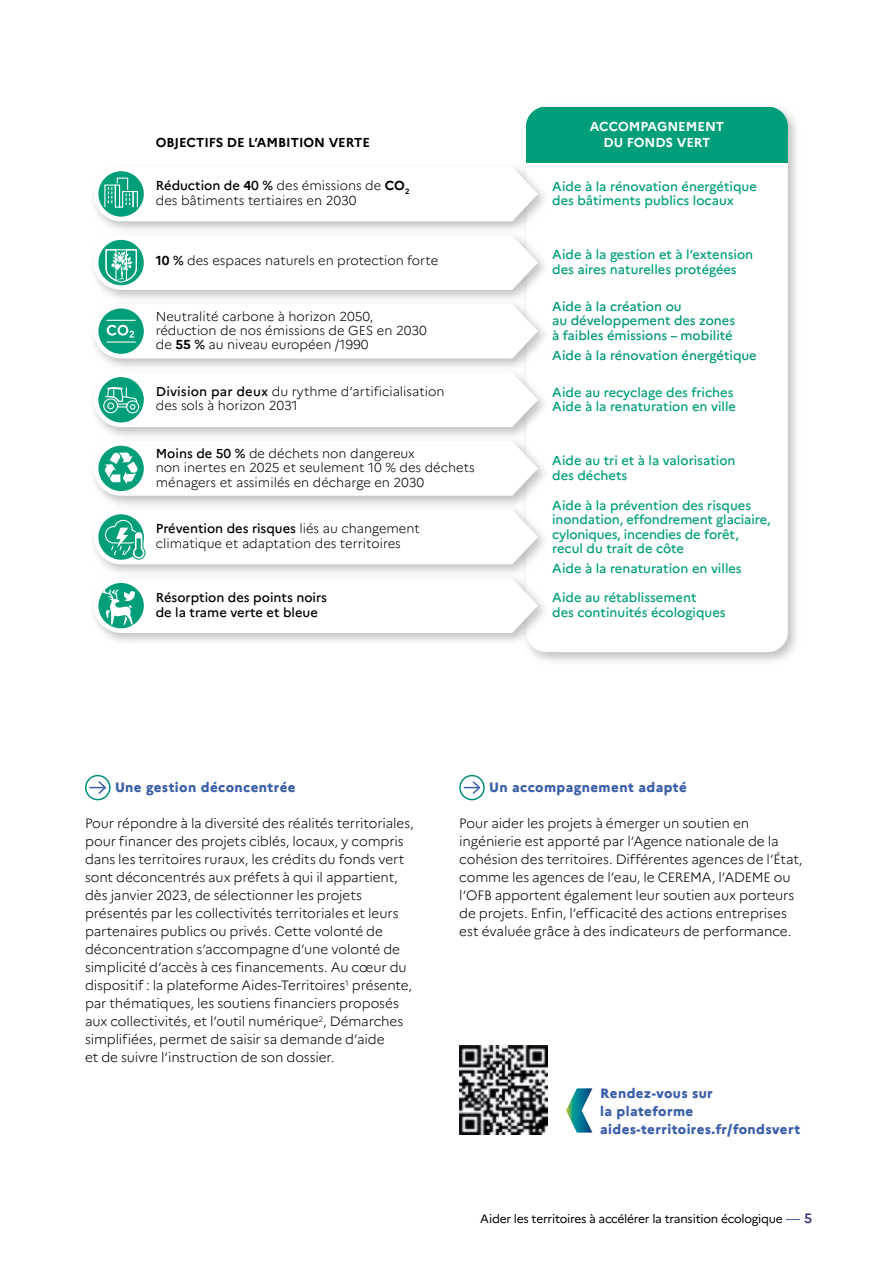
<style>
.page{position:relative;width:893px;height:1263px;background:#fff}
.page>*{position:absolute;margin:0;border:0;box-sizing:border-box;transform-origin:0 0}
.t1{font:300 13.5px/18px "Marianne";letter-spacing:-.01em;color:#000}
.t2{font:800 13.5px/18px "Marianne";letter-spacing:.03em;color:#3b5fa9}
.t3{font:300 12.9px/14.4px "Marianne";color:#000}
.t4{font:500 12.9px/14.4px "Marianne";color:#009f79}
.t5{font:500 12.9px/14.4px "Marianne";color:#009879}
.t6{font:500 12.9px/14.4px "Marianne";color:#000}
.t7{font:700 12.9px "Marianne";color:#000}
.t8{font:700 12.9px/15.8px "Marianne";color:#fff;text-align:center}
.t9{font:12px "Marianne";letter-spacing:-.02em;color:#000}
.s1{font-weight:500}
.s2{font-weight:700}
.s3{font-size:13.5px;color:#3b5fa9}
.s4{font-weight:500;font-size:13.5px;color:#292574}
</style>
<div class="page">
<svg style="left:90px;top:780px;width:17px;height:15px"></svg>
<div style="left:85px;top:775px;width:26px;height:25px;border:2px solid #008d7e;border-radius:50%"></div>
<svg style="left:464px;top:780px;width:18px;height:15px"></svg>
<div style="left:459px;top:775px;width:26px;height:25px;border:2px solid #008d7e;border-radius:50%"></div>
<div style="left:526px;top:107px;width:262px;height:56px;background:#009f79"></div>
<svg style="left:94px;top:307px;width:444px;height:51px"></svg>
<svg style="left:94px;top:235px;width:444px;height:55px"></svg>
<svg style="left:94px;top:441px;width:444px;height:55px"></svg>
<svg style="left:94px;top:372px;width:444px;height:55px"></svg>
<svg style="left:94px;top:167px;width:444px;height:54px"></svg>
<svg style="left:94px;top:578px;width:444px;height:55px"></svg>
<svg style="left:94px;top:510px;width:444px;height:54px"></svg>
<img style="left:459px;top:1046px;width:89px;height:88px">
<svg style="left:566px;top:1088px;width:26px;height:44px"></svg>
<p class="t7" style="left:156px;top:134px;width:216px">OBJECTIFS DE L’AMBITION VERTE</p>
<p class="t3" style="left:156px;top:178px;width:255px"><span class="s1">Réduction de</span> <span class="s2">4</span><span class="s1">0 %</span> des émissions de <span class="s2">CO</span><sub>2 </sub>des bâtiments tertiaires en 2030</p>
<p class="t3" style="left:156px;top:253px;width:284px"><span class="s2">10</span> <span class="s1">%</span> des espaces naturels en protection forte</p>
<p class="t3" style="left:156px;top:309px;width:272px">Neutralité carbone à horizon 2050, réduction de nos émissions de GES en 2030 de <span class="s2">55</span> <span class="s1">%</span> au niveau européen /1990</p>
<p class="t6" style="left:156px;top:383px;width:113px;rotate:1deg">D ivision par deux</p>
<p class="t3" style="left:156px;top:384px;width:290px;text-indent:116px">du rythme d’artificialisation des sols à horizon 2031</p>
<p class="t3" style="left:156px;top:446px;width:320px"><span class="s1">Moins de 50 %</span> de déchets non dangereux<br>non inertes en 2025 et seulement 10 % des déchets ménagers et assimilés en décharge en 2030</p>
<p class="t3" style="left:156px;top:521px;width:266px"><span class="s1">Prévention des risques</span> liés au changement climatique et adaptation des territoires</p>
<p class="t6" style="left:156px;top:591px;width:173px">Résorption des points noirs de la trame verte et bleue</p>
<p class="t8" style="left:590px;top:118px;width:136px">ACCOMPAGNEMENT<br>DU FONDS VERT</p>
<p class="t4" style="left:552px;top:179px;width:206px">Aide à la rénovation énergétique des bâtiments publics locaux</p>
<p class="t4" style="left:552px;top:247px;width:203px">Aide à la gestion et à l’extension des aires naturelles protégées</p>
<p class="t5" style="left:552px;top:299px;width:184px">Aide à la création ou<br>au développement des zones à faibles émissions – mobilité</p>
<p class="t5" style="left:552px;top:348px;width:206px">Aide à la rénovation énergétique</p>
<p class="t4" style="left:552px;top:385px;width:185px">Aide au recyclage des friches<br>Aide à la renaturation en ville</p>
<p class="t4" style="left:552px;top:453px;width:185px">Aide au tri et à la valorisation des déchets</p>
<p class="t4" style="left:552px;top:498px;width:220px">Aide à la prévention des risques inondation, effondrement glaciaire, cyloniques, incendies de forêt, recul du trait de côte</p>
<p class="t4" style="left:552px;top:561px;width:191px">Aide à la renaturation en villes</p>
<p class="t4" style="left:552px;top:591px;width:175px">Aide au rétablissement<br>des continuités écologiques</p>
<p class="t2" style="left:115px;top:778px;width:182px">Une gestion déconcentrée</p>
<p class="t1" style="left:85px;top:814px;width:330px">Pour répondre à la diversité des réalités territoriales, pour financer des projets ciblés, locaux, y compris dans les territoires ruraux, les crédits du fonds vert sont déconcentrés aux préfets à qui il appartient, dès janvier 2023, de sélectionner les projets présentés par les collectivités territoriales et leurs partenaires publics ou privés. Cette volonté de déconcentration s’accompagne d’une volonté de simplicité d’accès à ces financements. Au cœur du dispositif : la plateforme Aides-Territoires<sup>1</sup> présente, par thématiques, les soutiens financiers proposés aux collectivités, et l’outil numérique<sup>2</sup>, Démarches simplifiées, permet de saisir sa demande d’aide<br>et de suivre l’instruction de son dossier.</p>
<p class="t2" style="left:489px;top:778px;width:199px">Un accompagnement adapté</p>
<p class="t1" style="left:459px;top:814px;width:345px">Pour aider les projets à émerger un soutien en ingénierie est apporté par l’Agence nationale de la cohésion des territoires. Différentes agences de l’État, comme les agences de l’eau, le CEREMA, l’ADEME ou l’OFB apportent également leur soutien aux porteurs de projets. Enfin, l’efficacité des actions entreprises est évaluée grâce à des indicateurs de performance.</p>
<p class="t2" style="left:600px;top:1084px;width:202px">Rendez-vous sur<br>la plateforme aides-territoires.fr/fondsvert</p>
<p class="t9" style="left:480px;top:1211px;width:333px">Aider les territoires à accélérer la transition écologique <span class="s3">—</span> <span class="s4">5</span></p>
</div>
